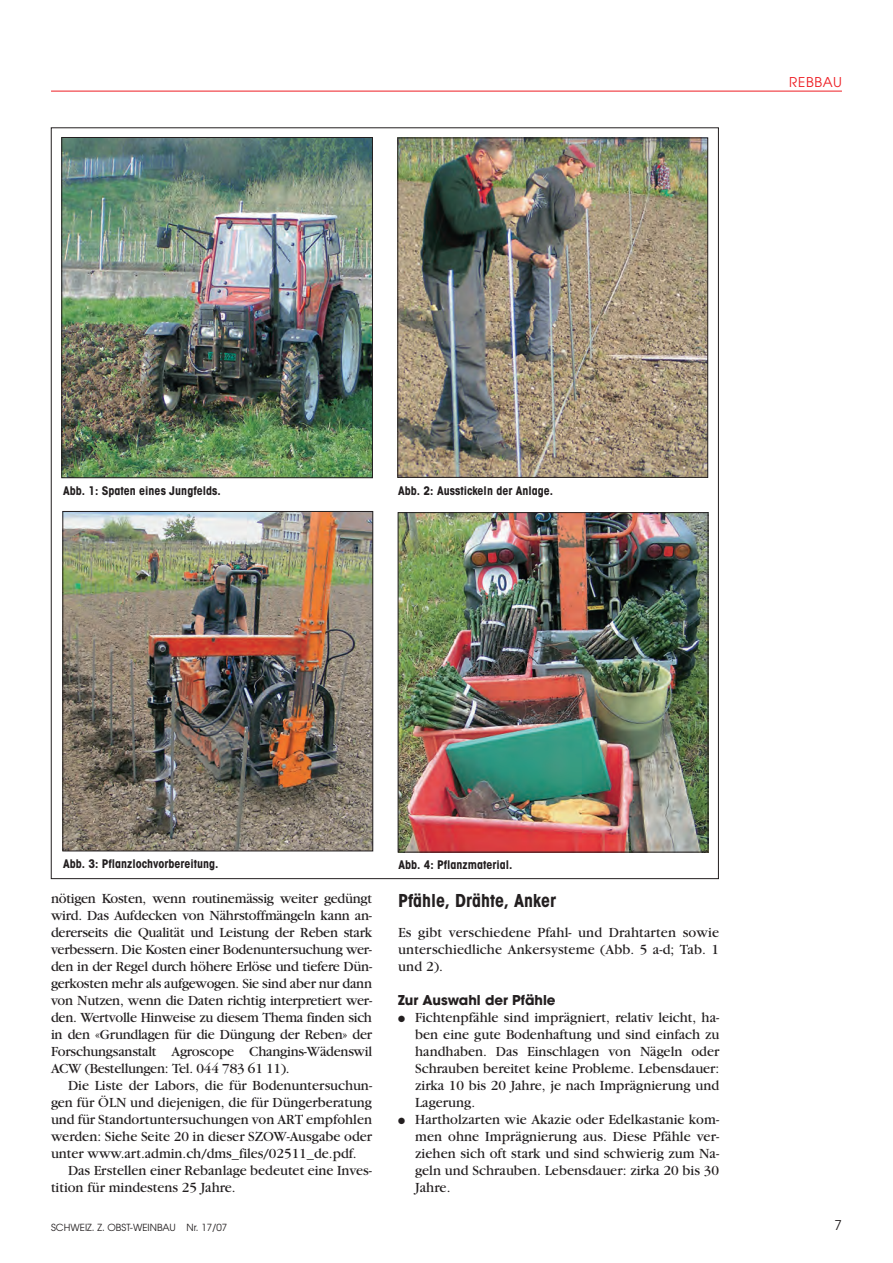
<style>
.page{position:relative;width:893px;height:1263px;background:#fff}
.page>*{position:absolute;margin:0;border:0;box-sizing:border-box;transform-origin:0 0}
.t1{font:700 condensed 18px "Avant Garde";color:#231f20}
.t2{font:14.7px/17px "Garamond";color:#231f20;text-align:justify}
.t3{font:700 13.5px "Avant Garde";color:#231f20}
.t4{font:13.5px "Avant Garde";letter-spacing:.055em;color:#ee1d23}
.t5{font:13.5px "Avant Garde";color:#231f20}
.t6{font:700 condensed 12px "Avant Garde";color:#231f20}
.t7{font:9.75px "Avant Garde";color:#231f20}
</style>
<div class="page">
<hr style="left:51px;top:91px;width:791px;height:1px;background:#ee1d23">
<img style="left:64px;top:139px;width:307px;height:337px">
<div style="left:62px;top:137px;width:311px;height:341px;border:1px solid #231f20"></div>
<img style="left:400px;top:140px;width:306px;height:336px">
<div style="left:398px;top:138px;width:310px;height:340px;border:1px solid #231f20"></div>
<img style="left:65px;top:513px;width:306px;height:336px">
<div style="left:63px;top:511px;width:310px;height:340px;border:1px solid #231f20"></div>
<img style="left:400px;top:514px;width:306px;height:336px">
<div style="left:398px;top:512px;width:310px;height:340px;border:1px solid #231f20"></div>
<p class="t4" style="left:789px;top:77px;width:54px">REBBAU</p>
<p class="t6" style="left:63px;top:487px;width:159px">Abb. 1: Spaten eines Jungfelds.</p>
<p class="t6" style="left:398px;top:486px;width:156px">Abb. 2: Ausstickeln der Anlage.</p>
<p class="t6" style="left:63px;top:860px;width:157px">Abb. 3: Pflanzlochvorbereitung.</p>
<p class="t6" style="left:399px;top:860px;width:116px">Abb. 4: Pflanzmaterial.</p>
<p class="t2" style="left:51px;top:891px;width:323px">nötigen Kosten, wenn routinemässig weiter gedüngt wird. Das Aufdecken von Nährstoffmängeln kann an&shy;dererseits die Qualität und Leistung der Reben stark verbessern. Die Kosten einer Bodenuntersuchung wer&shy;den in der Regel durch höhere Erlöse und tiefere Dün&shy;gerkosten mehr als aufgewogen. Sie sind aber nur dann von Nutzen, wenn die Daten richtig interpretiert wer&shy;den. Wertvolle Hinweise zu diesem Thema finden sich in den «Grundlagen für die Düngung der Reben» der Forschungsanstalt Agroscope Changins-Wädenswil ACW (Bestellungen: Tel. 044 783 61 11).</p>
<p class="t2" style="left:51px;top:1078px;width:323px;text-indent:17px">Die Liste der Labors, die für Bodenuntersuchun&shy;gen für ÖLN und diejenigen, die für Düngerberatung und für Standortuntersuchungen von ART empfohlen werden: Siehe Seite 20 in dieser SZOW-Ausgabe oder unter www.art.admin.ch/dms_files/02511_de.pdf.</p>
<p class="t2" style="left:51px;top:1163px;width:323px;text-indent:17px">Das Erstellen einer Rebanlage bedeutet eine Inves&shy;tition für mindestens 25 Jahre.</p>
<p class="t1" style="left:398px;top:894px;width:160px">Pfähle, Drähte, Anker</p>
<p class="t2" style="left:398px;top:925px;width:322px">Es gibt verschiedene Pfahl- und Drahtarten sowie unterschiedliche Ankersysteme (Abb. 5 a-d; Tab. 1 und 2).</p>
<p class="t3" style="left:398px;top:995px;width:159px">Zur Auswahl der Pfähle</p>
<p class="t2" style="left:415px;top:1010px;width:306px;text-indent:-17px">● Fichtenpfähle sind imprägniert, relativ leicht, ha&shy;ben eine gute Bodenhaftung und sind einfach zu handhaben. Das Einschlagen von Nägeln oder Schrauben bereitet keine Probleme. Lebensdauer: zirka 10 bis 20 Jahre, je nach Imprägnierung und Lagerung.</p>
<p class="t2" style="left:415px;top:1112px;width:306px;text-indent:-17px">● Hartholzarten wie Akazie oder Edelkastanie kom&shy;men ohne Imprägnierung aus. Diese Pfähle ver&shy;ziehen sich oft stark und sind schwierig zum Na&shy;geln und Schrauben. Lebensdauer: zirka 20 bis 30<br>Jahre.</p>
<p class="t7" style="left:51px;top:1223px;width:178px">SCHWEIZ. Z. OBST-WEINBAU Nr. 17/07</p>
<p class="t5" style="left:834px;top:1220px;width:9px">7</p>
</div>
